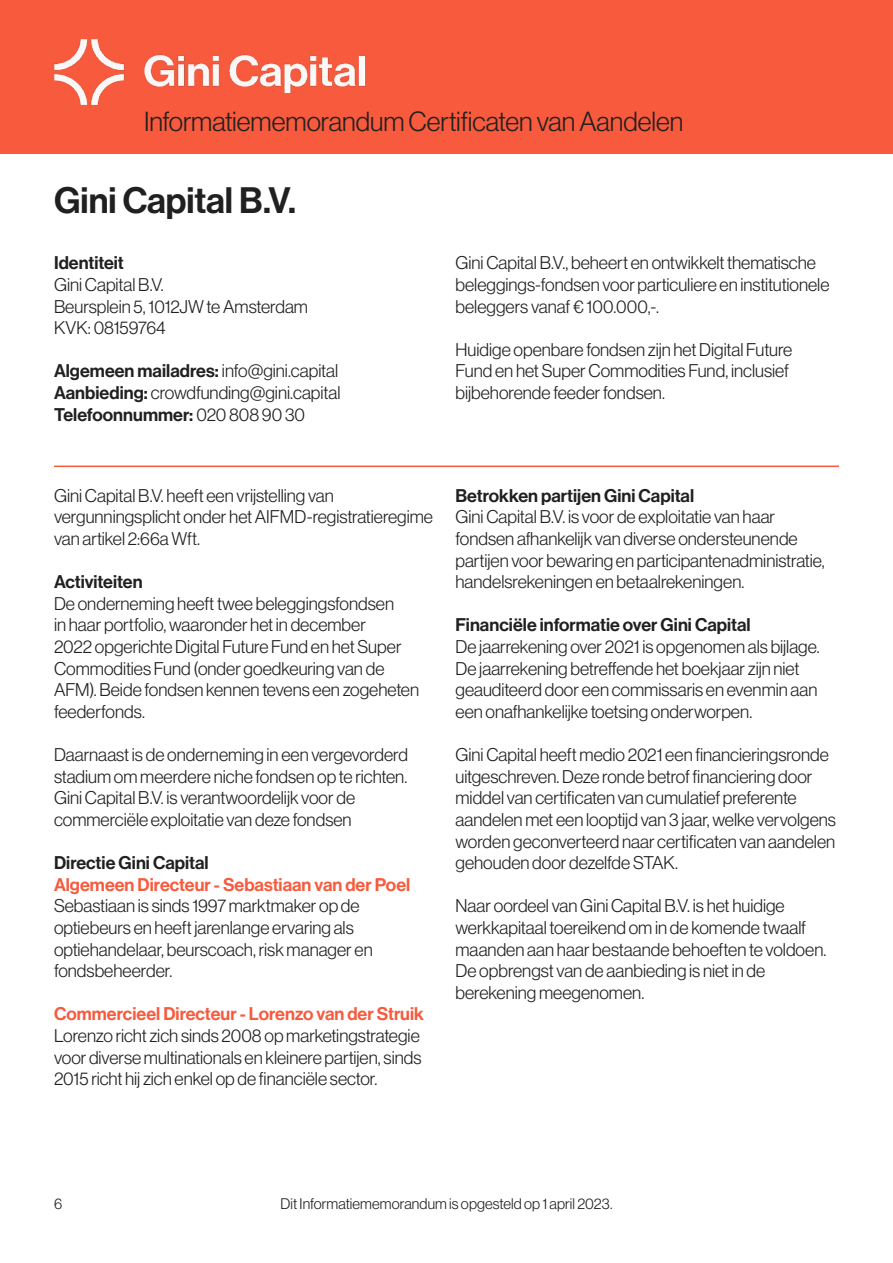
<style>
.page{position:relative;width:893px;height:1263px;background:#fff}
.page>*{position:absolute;margin:0;border:0;box-sizing:border-box;transform-origin:0 0}
.t1{font:36px "Neue Haas Display Mediu";color:#202020}
.t2{font:300 27px "Neue Haas Display";color:#202020}
.t3{font:300 18px/21.6px "Neue Haas Display";color:#202020}
.t4{font:18px "Neue Haas Display Mediu";color:#202020}
.t5{font:18px "Neue Haas Display Mediu";color:#f75a3d}
.t6{font:300 15px "Neue Haas Display";letter-spacing:.01em;color:#202020}
.s1{font-family:"Neue Haas Display";font-weight:300}
.s2{font-family:"Neue Haas Display Mediu";font-weight:400}
</style>
<div class="page">
<div style="left:0;top:0;width:893px;height:153px;background:#f75a3d"></div>
<img style="left:54px;top:39px;width:311px;height:65px">
<hr style="left:54px;top:465px;width:785px;height:2px;background:#f75a3d">
<h2 class="t2" style="left:144px;top:106px;width:541px">Informatiememorandum Certificaten van Aandelen</h2>
<h1 class="t1" style="left:54px;top:179px;width:244px">Gini Capital B.V.</h1>
<p class="t4" style="left:54px;top:253px;width:71px">Identiteit</p>
<p class="t3" style="left:54px;top:274px;width:256px">Gini Capital B.V.<br>Beursplein 5, 1012JW te Amsterdam<br>KVK: 08159764</p>
<p class="t4" style="left:54px;top:361px;width:286px">Algemeen mailadres: <span class="s1">info@gini.capital</span></p>
<p class="t3" style="left:54px;top:382px;width:288px"><span class="s2">Aanbieding:</span> crowdfunding@gini.capital</p>
<p class="t4" style="left:54px;top:404px;width:253px">Telefoonnummer: <span class="s1">020 808 90 30</span></p>
<p class="t3" style="left:455px;top:252px;width:376px">Gini Capital B.V., beheert en ontwikkelt thematische beleggings-fondsen voor particuliere en institutionele beleggers vanaf € 100.000,-.</p>
<p class="t3" style="left:455px;top:339px;width:338px">Huidige openbare fondsen zijn het Digital Future<br>Fund en het Super Commodities Fund, inclusief bijbehorende feeder fondsen.</p>
<p class="t3" style="left:54px;top:485px;width:381px">Gini Capital B.V. heeft een vrijstelling van vergunningsplicht onder het AIFMD-registratieregime van artikel 2:66a Wft.</p>
<p class="t4" style="left:54px;top:571px;width:90px">Activiteiten</p>
<p class="t3" style="left:54px;top:593px;width:367px">De onderneming heeft twee beleggingsfondsen<br>in haar portfolio, waaronder het in december<br>2022 opgerichte Digital Future Fund en het Super Commodities Fund (onder goedkeuring van de AFM). Beide fondsen kennen tevens een zogeheten feederfonds.</p>
<p class="t3" style="left:54px;top:744px;width:355px">Daarnaast is de onderneming in een vergevorderd stadium om meerdere niche fondsen op te richten.<br>Gini Capital B.V. is verantwoordelijk voor de commerciële exploitatie van deze fondsen</p>
<p class="t4" style="left:54px;top:852px;width:156px">Directie Gini Capital</p>
<p class="t5" style="left:54px;top:874px;width:358px">Algemeen Directeur - Sebastiaan van der Poel</p>
<p class="t3" style="left:54px;top:895px;width:320px">Sebastiaan is sinds 1997 marktmaker op de optiebeurs en heeft jarenlange ervaring als optiehandelaar, beurscoach, risk manager en fondsbeheerder.</p>
<p class="t5" style="left:54px;top:1003px;width:372px">Commercieel Directeur - Lorenzo van der Struik</p>
<p class="t3" style="left:54px;top:1025px;width:369px;text-align:justify">Lorenzo richt zich sinds 2008 op marketingstrategie voor diverse multinationals en kleinere partijen, sinds 2015 richt hij zich enkel op de financiële sector.</p>
<p class="t4" style="left:455px;top:485px;width:240px">Betrokken partijen Gini Capital</p>
<p class="t3" style="left:455px;top:506px;width:371px">Gini Capital B.V. is voor de exploitatie van haar fondsen afhankelijk van diverse ondersteunende partijen voor bewaring en participantenadministratie, handelsrekeningen en betaalrekeningen.</p>
<p class="t4" style="left:455px;top:615px;width:297px">Financiële informatie over Gini Capital</p>
<p class="t3" style="left:455px;top:636px;width:366px">De jaarrekening over 2021 is opgenomen als bijlage.<br>De jaarrekening betreffende het boekjaar zijn niet geauditeerd door een commissaris en evenmin aan een onafhankelijke toetsing onderworpen.</p>
<p class="t3" style="left:455px;top:744px;width:382px">Gini Capital heeft medio 2021 een financieringsronde uitgeschreven. Deze ronde betrof financiering door middel van certificaten van cumulatief preferente aandelen met een looptijd van 3 jaar, welke vervolgens worden geconverteerd naar certificaten van aandelen gehouden door dezelfde STAK.</p>
<p class="t3" style="left:455px;top:895px;width:372px">Naar oordeel van Gini Capital B.V. is het huidige werkkapitaal toereikend om in de komende twaalf maanden aan haar bestaande behoeften te voldoen.<br>De opbrengst van de aanbieding is niet in de berekening meegenomen.</p>
<p class="t6" style="left:54px;top:1195px;width:10px">6</p>
<p class="t6" style="left:280px;top:1195px;width:333px">Dit Informatiememorandum is opgesteld op 1 april 2023.</p>
</div>
